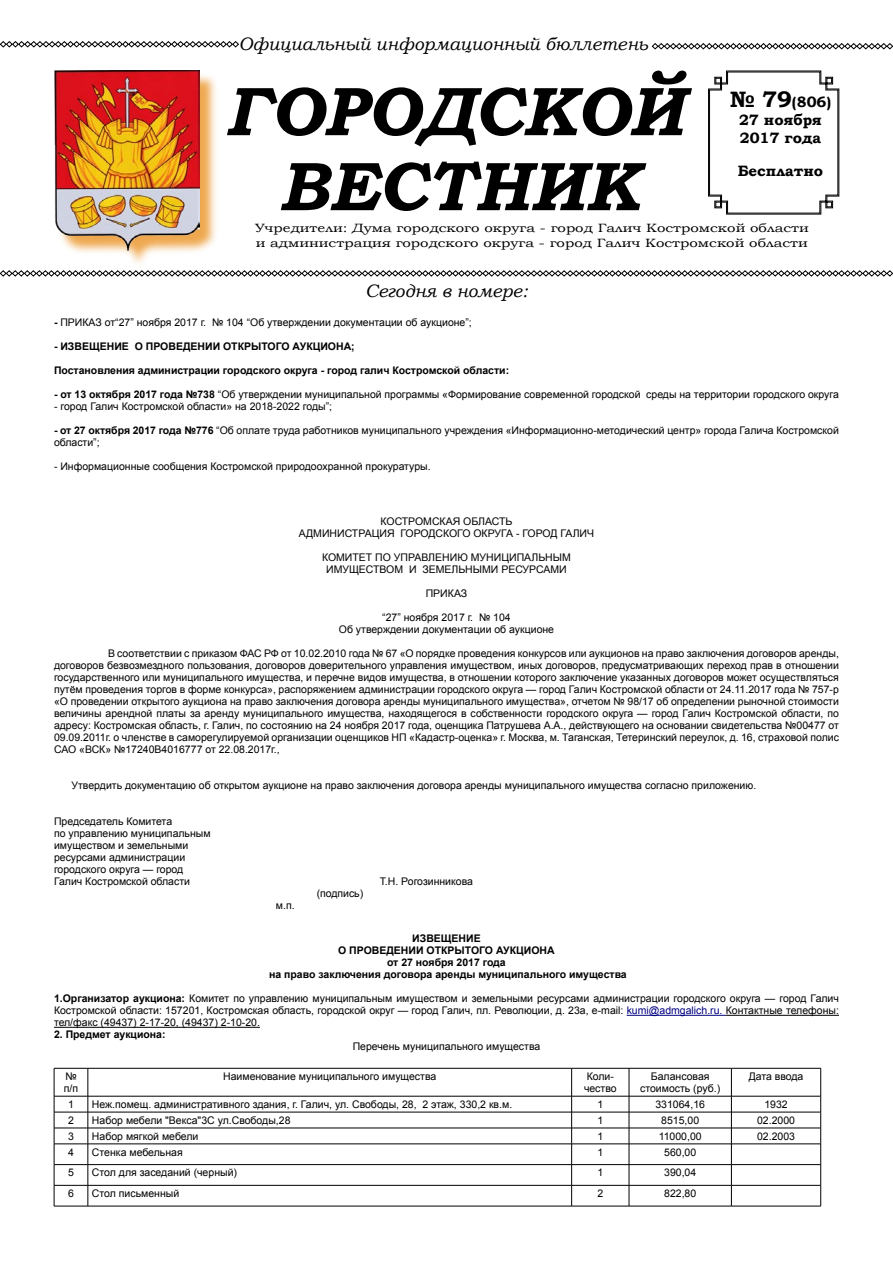
<style>
.page{position:relative;width:893px;height:1263px;background:#fff}
.page>*{position:absolute;margin:0;border:0;box-sizing:border-box;transform-origin:0 0}
.t1{font:italic 700 69px "Bookman Old Style";color:#000}
.t2{font:italic 18px "Bookman Old Style";color:#000}
.t3{font:700 15px/18px "Bookman Old Style";color:#000;text-align:center}
.t4{font:12px "Bookman Old Style";color:#000;scale:1.25 1}
.t5{font:10.5px/12px "Arial";color:#000}
.t6{font:700 10.5px/12px "Arial";color:#000;text-align:center}
.s1{font-size:22.5px}
.s2{font-weight:700}
.s3{color:#000080}
</style>
<div class="page">
<svg style="left:0;top:41px;width:239px;height:7px"></svg>
<svg style="left:652px;top:43px;width:241px;height:7px"></svg>
<div style="left:55px;top:72px;width:164px;height:197px;background:#e98a13;opacity:.75"></div>
<img style="left:54px;top:71px;width:145px;height:180px">
<svg style="left:708px;top:71px;width:131px;height:143px"></svg>
<svg style="left:0;top:270px;width:893px;height:7px"></svg>
<hr style="left:627px;top:1015px;width:99px;height:1px;background:#000080">
<hr style="left:726px;top:1015px;width:113px;height:1px;background:#000">
<hr style="left:54px;top:1027px;width:206px;height:1px;background:#000">
<svg style="left:820px;top:1069px;width:1px;height:137px"></svg>
<hr style="left:54px;top:1068px;width:34px;height:1px;background:#000">
<hr style="left:88px;top:1068px;width:484px;height:1px;background:#000">
<hr style="left:572px;top:1068px;width:57px;height:1px;background:#000">
<hr style="left:629px;top:1068px;width:102px;height:1px;background:#000">
<hr style="left:731px;top:1068px;width:90px;height:1px;background:#000">
<hr style="left:54px;top:1096px;width:34px;height:1px;background:#000">
<hr style="left:88px;top:1096px;width:484px;height:1px;background:#000">
<hr style="left:572px;top:1096px;width:57px;height:1px;background:#000">
<hr style="left:629px;top:1096px;width:102px;height:1px;background:#000">
<hr style="left:731px;top:1096px;width:90px;height:1px;background:#000">
<hr style="left:54px;top:1112px;width:34px;height:1px;background:#000">
<hr style="left:88px;top:1112px;width:484px;height:1px;background:#000">
<hr style="left:572px;top:1112px;width:57px;height:1px;background:#000">
<hr style="left:629px;top:1112px;width:102px;height:1px;background:#000">
<hr style="left:731px;top:1112px;width:90px;height:1px;background:#000">
<hr style="left:54px;top:1128px;width:34px;height:1px;background:#000">
<hr style="left:88px;top:1128px;width:484px;height:1px;background:#000">
<hr style="left:572px;top:1128px;width:57px;height:1px;background:#000">
<hr style="left:629px;top:1128px;width:102px;height:1px;background:#000">
<hr style="left:731px;top:1128px;width:90px;height:1px;background:#000">
<hr style="left:54px;top:1143px;width:34px;height:1px;background:#000">
<hr style="left:88px;top:1143px;width:484px;height:1px;background:#000">
<hr style="left:572px;top:1143px;width:57px;height:1px;background:#000">
<hr style="left:629px;top:1143px;width:102px;height:1px;background:#000">
<hr style="left:731px;top:1143px;width:90px;height:1px;background:#000">
<hr style="left:54px;top:1164px;width:34px;height:1px;background:#000">
<hr style="left:88px;top:1164px;width:484px;height:1px;background:#000">
<hr style="left:572px;top:1164px;width:57px;height:1px;background:#000">
<hr style="left:629px;top:1164px;width:102px;height:1px;background:#000">
<hr style="left:731px;top:1164px;width:90px;height:1px;background:#000">
<hr style="left:54px;top:1185px;width:34px;height:1px;background:#000">
<hr style="left:88px;top:1185px;width:484px;height:1px;background:#000">
<hr style="left:572px;top:1185px;width:57px;height:1px;background:#000">
<hr style="left:629px;top:1185px;width:102px;height:1px;background:#000">
<hr style="left:731px;top:1185px;width:90px;height:1px;background:#000">
<hr style="left:54px;top:1206px;width:34px;height:1px;background:#000">
<hr style="left:88px;top:1206px;width:484px;height:1px;background:#000">
<hr style="left:572px;top:1206px;width:57px;height:1px;background:#000">
<hr style="left:629px;top:1206px;width:102px;height:1px;background:#000">
<hr style="left:731px;top:1206px;width:90px;height:1px;background:#000">
<svg style="left:54px;top:1068px;width:1px;height:138px"></svg>
<svg style="left:88px;top:1068px;width:1px;height:138px"></svg>
<svg style="left:571px;top:1068px;width:1px;height:138px"></svg>
<svg style="left:629px;top:1068px;width:1px;height:138px"></svg>
<svg style="left:731px;top:1068px;width:1px;height:138px"></svg>
<h2 class="t2" style="left:239px;top:32px;width:411px">Официальный информационный бюллетень</h2>
<h1 class="t1" style="left:225px;top:61px;width:460px">ГОРОДСКОЙ</h1>
<h3 class="t3" style="left:730px;top:93px;width:103px"><span class="s1">№ 79</span>(806)<br>27 ноября<br>2017 года</h3>
<h3 class="t3" style="left:738px;top:161px;width:87px">Бесплатно</h3>
<h1 class="t1" style="left:279px;top:136px;width:362px">ВЕСТНИК</h1>
<p class="t4" style="left:256px;top:235px;width:443px">и администрация городского округа - город Галич Костромской области</p>
<p class="t4" style="left:255px;top:220px;width:445px">Учредители: Дума городского округа - город Галич Костромской области</p>
<h2 class="t2" style="left:365px;top:278px;width:164px">Сегодня в номере:</h2>
<p class="t5" style="left:54px;top:316px;width:419px"><span class="s2">-</span> ПРИКАЗ от“27” ноября 2017 г. № 104 “Об утверждении документации об аукционе”;</p>
<p class="t6" style="left:54px;top:341px;width:302px">- ИЗВЕЩЕНИЕ О ПРОВЕДЕНИИ ОТКРЫТОГО АУКЦИОНА;</p>
<p class="t6" style="left:54px;top:365px;width:457px">Постановления администрации городского округа - город галич Костромской области:</p>
<p class="t5" style="left:54px;top:389px;width:786px"><span class="s2">- от 13 октября 2017 года №738</span> “Об утверждении муниципальной программы «Формирование современной городской среды на территории городского округа</p>
<p class="t5" style="left:54px;top:401px;width:280px">- город Галич Костромской области» на 2018-2022 годы”;</p>
<p class="t5" style="left:54px;top:425px;width:786px"><span class="s2">- от 27 октября 2017 года №776</span> “Об оплате труда работников муниципального учреждения «Информационно-методический центр» города Галича Костромской области”;</p>
<p class="t5" style="left:54px;top:461px;width:378px">- Информационные сообщения Костромской природоохранной прокуратуры.</p>
<p class="t5" style="left:299px;top:516px;width:297px;text-align:center">КОСТРОМСКАЯ ОБЛАСТЬ<br>АДМИНИСТРАЦИЯ ГОРОДСКОГО ОКРУГА - ГОРОД ГАЛИЧ</p>
<p class="t5" style="left:322px;top:552px;width:250px;text-align:center">КОМИТЕТ ПО УПРАВЛЕНИЮ МУНИЦИПАЛЬНЫМ<br>ИМУЩЕСТВОМ И ЗЕМЕЛЬНЫМИ РЕСУРСАМИ</p>
<p class="t5" style="left:426px;top:588px;width:43px">ПРИКАЗ</p>
<p class="t5" style="left:339px;top:612px;width:217px;text-align:center">“27” ноября 2017 г. № 104<br>Об утверждении документации об аукционе</p>
<p class="t5" style="left:54px;top:648px;width:786px;text-align:justify;text-indent:54px">В соответствии с приказом ФАС РФ от 10.02.2010 года № 67 «О порядке проведения конкурсов или аукционов на право заключения договоров аренды, договоров безвозмездного пользования, договоров доверительного управления имуществом, иных договоров, предусматривающих переход прав в отношении государственного или муниципального имущества, и перечне видов имущества, в отношении которого заключение указанных договоров может осуществляться путём проведения торгов в форме конкурса», распоряжением администрации городского округа — город Галич Костромской области от 24.11.2017 года № 757-р «О проведении открытого аукциона на право заключения договора аренды муниципального имущества», отчетом № 98/17 об определении рыночной стоимости величины арендной платы за аренду муниципального имущества, находящегося в собственности городского округа — город Галич Костромской области, по адресу: Костромская область, г. Галич, по состоянию на 24 ноября 2017 года, оценщика Патрушева А.А., действующего на основании свидетельства №00477 от 09.09.2011г. о членстве в саморегулируемой организации оценщиков НП «Кадастр-оценка» г. Москва, м. Таганская, Тетеринский переулок, д. 16, страховой полис САО «ВСК» №17240В4016777 от 22.08.2017г.,</p>
<p class="t5" style="left:72px;top:780px;width:686px">Утвердить документацию об открытом аукционе на право заключения договора аренды муниципального имущества согласно приложению.</p>
<p class="t5" style="left:54px;top:816px;width:158px">Председатель Комитета<br>по управлению муниципальным имуществом и земельными ресурсами администрации городского округа — город<br>Галич Костромской области</p>
<p class="t5" style="left:380px;top:876px;width:95px">Т.Н. Рогозинникова</p>
<p class="t5" style="left:317px;top:888px;width:48px">(подпись)</p>
<p class="t5" style="left:276px;top:900px;width:20px">м.п.</p>
<p class="t6" style="left:269px;top:933px;width:359px">ИЗВЕЩЕНИЕ<br>О ПРОВЕДЕНИИ ОТКРЫТОГО АУКЦИОНА<br>от 27 ноября 2017 года<br>на право заключения договора аренды муниципального имущества</p>
<p class="t5" style="left:54px;top:992px;width:786px;text-align:justify"><span class="s2">1.Организатор аукциона:</span> Комитет по управлению муниципальным имуществом и земельными ресурсами администрации городского округа — город Галич Костромской области: 157201, Костромская область, городской округ — город Галич, пл. Революции, д. 23а, e-mail: <span class="s3">kumi@admgalich.ru.</span> Контактные телефоны: тел/факс (49437) 2-17-20, (49437) 2-10-20.</p>
<p class="t6" style="left:54px;top:1029px;width:113px">2. Предмет аукциона:</p>
<p class="t5" style="left:353px;top:1040px;width:189px">Перечень муниципального имущества</p>
<p class="t5" style="left:64px;top:1070px;width:16px">№ п/п</p>
<p class="t5" style="left:223px;top:1070px;width:215px">Наименование муниципального имущества</p>
<p class="t5" style="left:584px;top:1070px;width:34px">Коли&shy;чество</p>
<p class="t5" style="left:640px;top:1070px;width:82px;text-align:center">Балансовая стоимость (руб.)</p>
<p class="t5" style="left:749px;top:1070px;width:56px">Дата ввода</p>
<p class="t5" style="left:68px;top:1098px;width:7px">1</p>
<p class="t5" style="left:92px;top:1098px;width:422px">Неж.помещ. административного здания, г. Галич, ул. Свободы, 28, 2 этаж, 330,2 кв.м.</p>
<p class="t5" style="left:597px;top:1098px;width:7px">1</p>
<p class="t5" style="left:655px;top:1098px;width:51px">331064,16</p>
<p class="t5" style="left:764px;top:1098px;width:25px">1932</p>
<p class="t5" style="left:68px;top:1114px;width:7px">2</p>
<p class="t5" style="left:92px;top:1114px;width:200px">Набор мебели "Векса"3С ул.Свободы,28</p>
<p class="t5" style="left:597px;top:1114px;width:7px">1</p>
<p class="t5" style="left:661px;top:1114px;width:39px">8515,00</p>
<p class="t5" style="left:757px;top:1114px;width:39px">02.2000</p>
<p class="t5" style="left:68px;top:1130px;width:7px">3</p>
<p class="t5" style="left:92px;top:1130px;width:108px">Набор мягкой мебели</p>
<p class="t5" style="left:597px;top:1130px;width:7px">1</p>
<p class="t5" style="left:659px;top:1130px;width:45px">11000,00</p>
<p class="t5" style="left:757px;top:1130px;width:39px">02.2003</p>
<p class="t5" style="left:68px;top:1146px;width:7px">4</p>
<p class="t5" style="left:92px;top:1146px;width:92px">Стенка мебельная</p>
<p class="t5" style="left:597px;top:1146px;width:7px">1</p>
<p class="t5" style="left:664px;top:1146px;width:34px">560,00</p>
<p class="t5" style="left:68px;top:1167px;width:7px">5</p>
<p class="t5" style="left:92px;top:1167px;width:147px">Стол для заседаний (черный)</p>
<p class="t5" style="left:597px;top:1167px;width:7px">1</p>
<p class="t5" style="left:664px;top:1167px;width:34px">390,04</p>
<p class="t5" style="left:68px;top:1187px;width:7px">6</p>
<p class="t5" style="left:92px;top:1187px;width:89px">Стол письменный</p>
<p class="t5" style="left:597px;top:1187px;width:7px">2</p>
<p class="t5" style="left:664px;top:1187px;width:34px">822,80</p>
</div>
